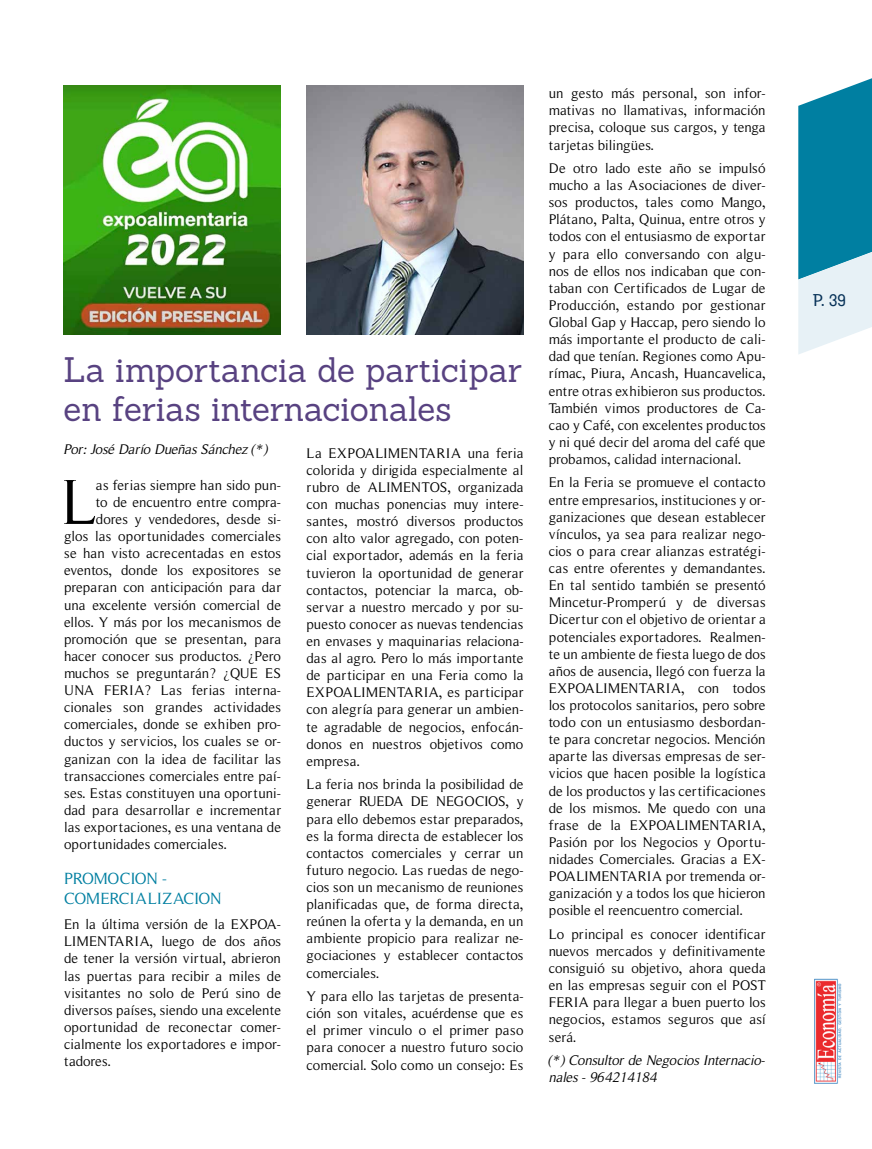
<style>
.page{position:relative;width:872px;height:1149px;background:#fff}
.page>*{position:absolute;margin:0;border:0;box-sizing:border-box;transform-origin:0 0}
.t1{font:64.8px "Roman Serif";color:#000}
.t2{font:34.5px/39px "Sanchez";letter-spacing:-.005em;color:#584281;scale:.96 1}
.t3{font:16.5px/19.8px "Roman Serif";color:#007fa1}
.t4{font:16.5px "BDP Old Neo Regular";color:#073258}
.t5{font:14.25px/17.1px "Roman Serif";color:#000;text-align:justify}
.t6{font:italic 14.25px/17.1px "Roman Serif";color:#000}
.t7{font:italic 14.25px "Roman Serif";letter-spacing:-.02em;color:#000}
.t8{font:14.25px "Roman Serif";letter-spacing:.025em;color:#000}
</style>
<div class="page">
<img style="left:814px;top:978px;width:27px;height:105px">
<svg style="left:798px;top:78px;width:74px;height:276px;background:#58abc1"></svg>
<img style="left:64px;top:85px;width:217px;height:249px">
<img style="left:306px;top:85px;width:217px;height:249px">
<h2 class="t2" style="left:63px;top:349px;width:479px">La importancia de participar en ferias internacionales</h2>
<p class="t5" style="left:306px;top:444px;width:218px">La EXPOALIMENTARIA una feria colorida y dirigida especialmente al rubro de ALIMENTOS, organizada con muchas ponencias muy intere&shy;santes, mostró diversos productos con alto valor agregado, con poten&shy;cial exportador, además en la feria tuvieron la oportunidad de generar contactos, potenciar la marca, ob&shy;servar a nuestro mercado y por su&shy;puesto conocer as nuevas tendencias en envases y maquinarias relaciona&shy;das al agro. Pero lo más importante de participar en una Feria como la EXPOALIMENTARIA, es participar con alegría para generar un ambien&shy;te agradable de negocios, enfocán&shy;donos en nuestros objetivos como empresa.</p>
<p class="t5" style="left:306px;top:775px;width:218px">La feria nos brinda la posibilidad de generar RUEDA DE NEGOCIOS, y para ello debemos estar preparados, es la forma directa de establecer los contactos comerciales y cerrar un futuro negocio. Las ruedas de nego&shy;cios son un mecanismo de reuniones planificadas que, de forma directa, reúnen la oferta y la demanda, en un ambiente propicio para realizar ne&shy;gociaciones y establecer contactos comerciales.</p>
<p class="t5" style="left:306px;top:987px;width:218px">Y para ello las tarjetas de presenta&shy;ción son vitales, acuérdense que es el primer vinculo o el primer paso para conocer a nuestro futuro socio comercial. Solo como un consejo: Es</p>
<p class="t7" style="left:64px;top:441px;width:205px">Por: José Darío Dueñas Sánchez (*)</p>
<h1 class="t1" style="left:61px;top:464px;width:36px">L</h1>
<p class="t5" style="left:96px;top:476px;width:186px">as ferias siempre han sido pun-</p>
<p class="t5" style="left:96px;top:493px;width:186px">to de encuentro entre compra-</p>
<p class="t5" style="left:96px;top:510px;width:187px">dores y vendedores, desde si-</p>
<p class="t5" style="left:64px;top:527px;width:218px">glos las oportunidades comerciales</p>
<p class="t5" style="left:64px;top:544px;width:218px">se han visto acrecentadas en estos</p>
<p class="t5" style="left:64px;top:561px;width:218px">eventos, donde los expositores se</p>
<p class="t5" style="left:64px;top:578px;width:218px">preparan con anticipación para dar</p>
<p class="t5" style="left:64px;top:595px;width:218px">una excelente versión comercial de</p>
<p class="t5" style="left:64px;top:613px;width:218px">ellos. Y más por los mecanismos de</p>
<p class="t5" style="left:64px;top:630px;width:218px">promoción que se presentan, para</p>
<p class="t5" style="left:64px;top:647px;width:218px">hacer conocer sus productos. ¿Pero</p>
<p class="t5" style="left:64px;top:664px;width:218px">muchos se preguntarán? ¿QUE ES</p>
<p class="t8" style="left:64px;top:681px;width:218px">UNA FERIA? Las ferias interna-</p>
<p class="t5" style="left:64px;top:698px;width:218px">cionales son grandes actividades</p>
<p class="t5" style="left:64px;top:715px;width:218px">comerciales, donde se exhiben pro-</p>
<p class="t5" style="left:64px;top:732px;width:218px">ductos y servicios, los cuales se or-</p>
<p class="t5" style="left:64px;top:749px;width:218px">ganizan con la idea de facilitar las</p>
<p class="t5" style="left:64px;top:766px;width:218px">transacciones comerciales entre paí-</p>
<p class="t5" style="left:64px;top:784px;width:218px">ses. Estas constituyen una oportuni-</p>
<p class="t5" style="left:64px;top:801px;width:218px">dad para desarrollar e incrementar</p>
<p class="t5" style="left:64px;top:818px;width:218px">las exportaciones, es una ventana de</p>
<p class="t5" style="left:64px;top:835px;width:164px">oportunidades comerciales.</p>
<p class="t3" style="left:64px;top:867px;width:159px">PROMOCION -<br>COMERCIALIZACION</p>
<p class="t5" style="left:64px;top:915px;width:218px">En la última versión de la EXPOA-LIMENTARIA, luego de dos años de tener la versión virtual, abrieron las puertas para recibir a miles de visitantes no solo de Perú sino de diversos países, siendo una excelente oportunidad de reconectar comer&shy;cialmente los exportadores e impor&shy;tadores.</p>
<p class="t5" style="left:549px;top:85px;width:218px">un gesto más personal, son infor&shy;mativas no llamativas, información precisa, coloque sus cargos, y tenga tarjetas bilingües.</p>
<p class="t5" style="left:549px;top:159px;width:218px">De otro lado este año se impulsó mucho a las Asociaciones de diver&shy;sos productos, tales como Mango, Plátano, Palta, Quinua, entre otros y todos con el entusiasmo de exportar y para ello conversando con algu&shy;nos de ellos nos indicaban que con&shy;taban con Certificados de Lugar de Producción, estando por gestionar Global Gap y Haccap, pero siendo lo más importante el producto de cali&shy;dad que tenían. Regiones como Apu&shy;rímac, Piura, Ancash, Huancavelica, entre otras exhibieron sus productos.<br>También vimos productores de Ca&shy;cao y Café, con excelentes productos y ni qué decir del aroma del café que probamos, calidad internacional.</p>
<p class="t5" style="left:549px;top:474px;width:218px">En la Feria se promueve el contacto entre empresarios, instituciones y or&shy;ganizaciones que desean establecer vínculos, ya sea para realizar nego&shy;cios o para crear alianzas estratégi&shy;cas entre oferentes y demandantes.<br>En tal sentido también se presentó Mincetur-Promperú y de diversas Dicertur con el objetivo de orientar a potenciales exportadores. Realmen&shy;te un ambiente de fiesta luego de dos años de ausencia, llegó con fuerza la EXPOALIMENTARIA, con todos los protocolos sanitarios, pero sobre todo con un entusiasmo desbordan&shy;te para concretar negocios. Mención aparte las diversas empresas de ser&shy;vicios que hacen posible la logística de los productos y las certificaciones de los mismos. Me quedo con una frase de la EXPOALIMENTARIA, Pasión por los Negocios y Oportu&shy;nidades Comerciales. Gracias a EX-POALIMENTARIA por tremenda or&shy;ganización y a todos los que hicieron posible el reencuentro comercial.</p>
<p class="t5" style="left:549px;top:925px;width:218px">Lo principal es conocer identificar nuevos mercados y definitivamente consiguió su objetivo, ahora queda en las empresas seguir con el POST FERIA para llegar a buen puerto los negocios, estamos seguros que así será.</p>
<p class="t6" style="left:549px;top:1051px;width:218px">(*) Consultor de Negocios Internacio&shy;nales - 964214184</p>
<p class="t4" style="left:813px;top:290px;width:34px">P. 39</p>
</div>
